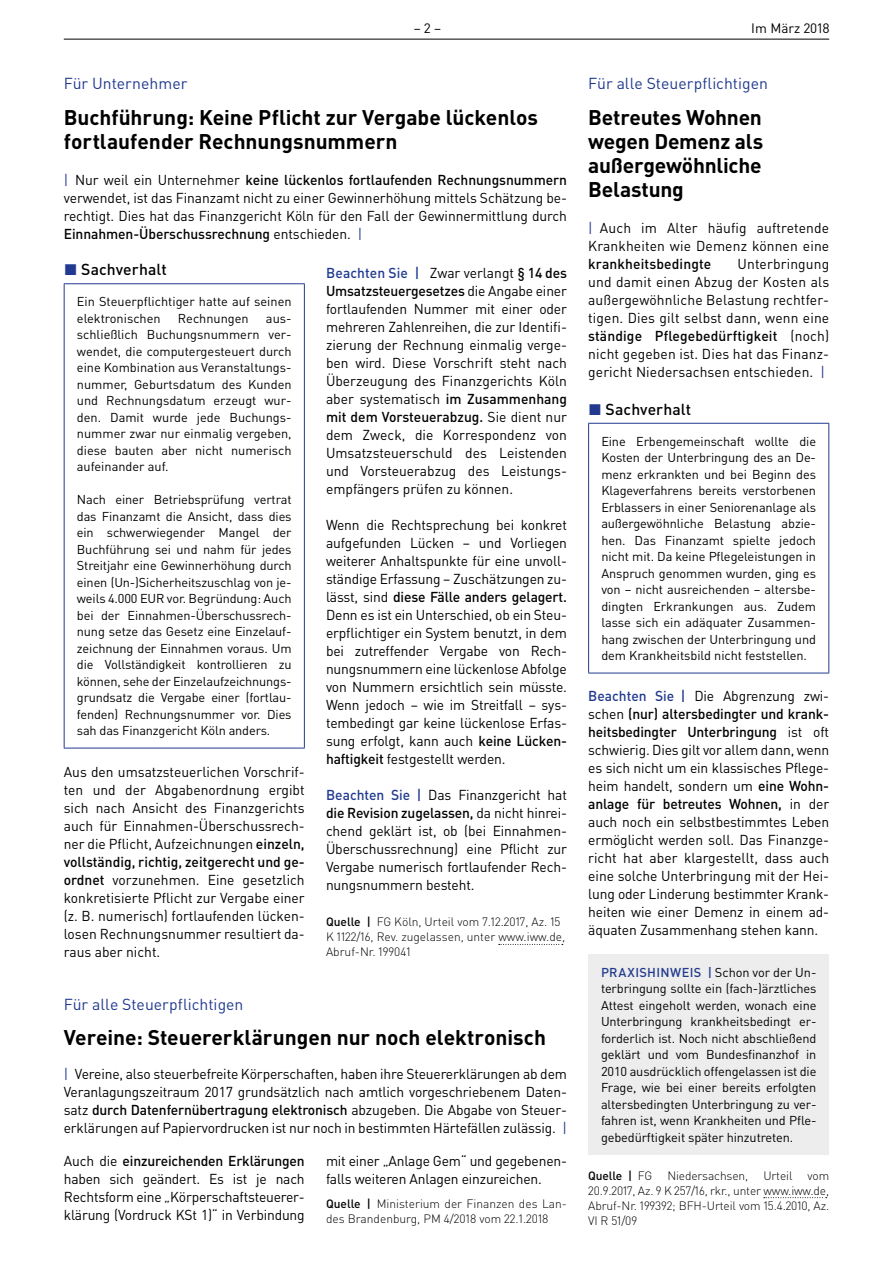
<style>
.page{position:relative;width:893px;height:1263px;background:#fff}
.page>*{position:absolute;margin:0;border:0;box-sizing:border-box;transform-origin:0 0}
.t1{font:700 21px/24px "DIN Pro";letter-spacing:-.005em;color:#000}
.t2{font:15.75px "DIN Pro";color:#213a8f}
.t3{font:500 15.75px "DIN Pro";letter-spacing:.005em;color:#000}
.t4{font:14.25px/18px "DIN Pro";letter-spacing:-.01em;color:#000;text-align:justify}
.t5{font:14.25px/18px "DIN Pro";letter-spacing:.01em;color:#000}
.t6{font:500 14.25px "DIN Pro";letter-spacing:.01em;color:#000}
.t7{font:13.5px "DIN Pro";color:#000}
.t8{font:12.75px/16.5px "DIN Pro";letter-spacing:-.005em;color:#000;text-align:justify}
.t9{font:300 12px/15px "DIN Pro";color:#000}
.t10{font:500 12px "DIN Pro";letter-spacing:-.01em;color:#000}
.s1{color:#213a8f}
.s2{font-weight:500}
.s3{font-weight:500;color:#213a8f}
.s4{font-weight:300}
</style>
<div class="page">
<hr style="left:64px;top:39px;width:765px;height:1px;background:#000">
<hr style="left:64px;top:283px;width:241px;height:1px;background:#213a8f">
<hr style="left:64px;top:284px;width:1px;height:464px;background:#213a8f">
<hr style="left:304px;top:284px;width:1px;height:464px;background:#213a8f">
<hr style="left:64px;top:748px;width:241px;height:1px;background:#213a8f">
<svg style="left:499px;top:944px;width:64px;height:1px"></svg>
<svg style="left:764px;top:1197px;width:63px;height:1px"></svg>
<hr style="left:588px;top:423px;width:241px;height:1px;background:#213a8f">
<hr style="left:588px;top:424px;width:1px;height:249px;background:#213a8f">
<hr style="left:828px;top:424px;width:1px;height:249px;background:#213a8f">
<hr style="left:588px;top:673px;width:241px;height:1px;background:#213a8f">
<div style="left:588px;top:954px;width:241px;height:201px;background:#ededed"></div>
<p class="t7" style="left:414px;top:19px;width:29px">– 2 –</p>
<p class="t7" style="left:751px;top:19px;width:80px">Im März 2018</p>
<p class="t2" style="left:64px;top:73px;width:125px">Für Unternehmer</p>
<h1 class="t1" style="left:64px;top:105px;width:476px">Buchführung: Keine Pflicht zur Vergabe lückenlos fortlaufender Rechnungsnummern</h1>
<p class="t4" style="left:64px;top:171px;width:505px"><span class="s1">|</span> Nur weil ein Unternehmer <span class="s2">keine lückenlos fortlaufenden Rechnungsnummern </span>verwendet, ist das Finanzamt nicht zu einer Gewinnerhöhung mittels Schätzung be&shy;rechtigt. Dies hat das Finanzgericht Köln für den Fall der Gewinnermittlung durch <span class="s2">Einnahmen-Überschussrechnung</span> entschieden. <span class="s1">|</span></p>
<p class="t3" style="left:64px;top:259px;width:104px"><span class="s1">◼</span> Sachverhalt</p>
<p class="t8" style="left:77px;top:293px;width:216px">Ein Steuerpflichtiger hatte auf seinen elektronischen</p>
<p class="t4" style="left:326px;top:263px;width:242px"><span class="s3">Beachten Sie |</span> Zwar verlangt <span class="s2">§ 14 des Umsatzsteuergesetzes</span> die Angabe einer fortlaufenden Nummer mit einer oder mehreren Zahlenreihen, die zur Identifi&shy;zierung der Rechnung einmalig verge&shy;ben wird. Diese Vorschrift steht nach Überzeugung des Finanzgerichts Köln aber systematisch <span class="s2">im Zusammenhang mit dem Vorsteuerabzug.</span> Sie dient nur dem Zweck, die Korrespondenz von Umsatzsteuerschuld des Leistenden und Vorsteuerabzug des Leistungs&shy;empfängers prüfen zu können.</p>
<p class="t4" style="left:326px;top:515px;width:242px">Wenn die Rechtsprechung bei konkret aufgefunden Lücken – und Vorliegen weiterer Anhaltspunkte für eine unvoll&shy;ständige Erfassung – Zuschätzungen zu&shy;lässt, sind <span class="s2">diese Fälle anders gelagert.<br></span>Denn es ist ein Unterschied, ob ein Steu&shy;erpflichtiger ein System benutzt, in dem bei zutreffender Vergabe von Rech&shy;nungsnummern eine lückenlose Abfolge von Nummern ersichtlich sein müsste.<br>Wenn jedoch – wie im Streitfall – sys&shy;tembedingt gar keine lückenlose Erfas&shy;sung erfolgt, kann auch <span class="s2">keine Lücken&shy;haftigkeit</span> festgestellt werden.</p>
<p class="t4" style="left:326px;top:786px;width:242px"><span class="s3">Beachten Sie |</span> Das Finanzgericht hat <span class="s2">die Revision zugelassen,</span> da nicht hinrei&shy;chend geklärt ist, ob (bei Einnahmen-Überschussrechnung) eine Pflicht zur Vergabe numerisch fortlaufender Rech&shy;nungsnummern besteht.</p>
<p class="t9" style="left:326px;top:914px;width:241px"><span class="s2">Quelle |</span> FG Köln, Urteil vom 7.12.2017, Az. 15<br>K 1122/16, Rev. zugelassen, unter www.iww.de,<br>Abruf-Nr. 199041</p>
<p class="t8" style="left:178px;top:309px;width:72px">Rechnungen</p>
<p class="t8" style="left:77px;top:309px;width:216px;text-indent:189px">aus&shy;schließlich Buchungsnummern ver&shy;wendet, die computergesteuert durch eine Kombination aus Veranstaltungs&shy;nummer, Geburtsdatum des Kunden und Rechnungsdatum erzeugt wur&shy;den. Damit wurde jede Buchungs&shy;nummer zwar nur einmalig vergeben, diese bauten aber nicht numerisch aufeinander auf.</p>
<p class="t8" style="left:77px;top:491px;width:216px">Nach einer Betriebsprüfung vertrat das Finanzamt die Ansicht, dass dies ein schwerwiegender Mangel der Buchführung sei und nahm für jedes Streitjahr eine Gewinnerhöhung durch einen (Un-)Sicherheitszuschlag von je&shy;weils 4.000 EUR vor. Begründung: Auch bei der Einnahmen-Überschussrech&shy;nung setze das Gesetz eine Einzelauf&shy;zeichnung der Einnahmen voraus. Um die Vollständigkeit kontrollieren zu können, sehe der Einzelaufzeichnungs&shy;grundsatz die Vergabe einer (fortlau&shy;fenden) Rechnungsnummer vor. Dies sah das Finanzgericht Köln anders.</p>
<p class="t4" style="left:64px;top:762px;width:242px">Aus den umsatzsteuerlichen Vorschrif&shy;ten und der Abgabenordnung ergibt sich nach Ansicht des Finanzgerichts auch für Einnahmen-Überschussrech&shy;ner die Pflicht, Aufzeichnungen <span class="s2">einzeln, vollständig, richtig, zeitgerecht und ge&shy;ordnet</span> vorzunehmen. Eine gesetzlich konkretisierte Pflicht zur Vergabe einer (z. B. numerisch) fortlaufenden lücken&shy;losen Rechnungsnummer resultiert da&shy;raus aber nicht.</p>
<p class="t2" style="left:64px;top:994px;width:181px">Für alle Steuerpflichtigen</p>
<h1 class="t1" style="left:64px;top:1024px;width:484px">Vereine: Steuererklärungen nur noch elektronisch</h1>
<p class="t4" style="left:64px;top:1065px;width:505px"><span class="s1">|</span> Vereine, also steuerbefreite Körperschaften, haben ihre Steuererklärungen ab dem Veranlagungszeitraum 2017 grundsätzlich nach amtlich vorgeschriebenem Daten&shy;satz <span class="s2">durch Datenfernübertragung elektronisch</span> abzugeben. Die Abgabe von Steuer&shy;erklärungen auf Papiervordrucken ist nur noch in bestimmten Härtefällen zulässig. <span class="s1">|</span></p>
<p class="t4" style="left:64px;top:1151px;width:242px">Auch die <span class="s2">einzureichenden Erklärungen </span>haben sich geändert. Es ist je nach Rechtsform eine „Körperschaftsteuerer&shy;klärung (Vordruck KSt 1)“ in Verbindung</p>
<p class="t4" style="left:326px;top:1151px;width:242px">mit einer „Anlage Gem“ und gegebenen&shy;falls weiteren Anlagen einzureichen.</p>
<p class="t9" style="left:326px;top:1196px;width:242px"><span class="s2">Quelle |</span> Ministerium der Finanzen des Lan&shy;des Brandenburg, PM 4/2018 vom 22.1.2018</p>
<p class="t2" style="left:588px;top:73px;width:181px">Für alle Steuerpflichtigen</p>
<h1 class="t1" style="left:588px;top:105px;width:177px;text-align:justify">Betreutes Wohnen wegen Demenz als außergewöhnliche Belastung</h1>
<p class="t5" style="left:588px;top:219px;width:242px"><span class="s1">|</span> Auch im Alter häufig auftretende<br>Krankheiten wie Demenz können eine</p>
<p class="t6" style="left:588px;top:254px;width:125px">krankheitsbedingte</p>
<p class="t4" style="left:588px;top:255px;width:242px;text-indent:149px">Unterbringung und damit einen Abzug der Kosten als außergewöhnliche Belastung rechtfer&shy;tigen. Dies gilt selbst dann, wenn eine <span class="s2">ständige Pflegebedürftigkeit</span> (noch) nicht gegeben ist. Dies hat das Finanz&shy;gericht Niedersachsen entschieden. <span class="s1">|</span></p>
<p class="t3" style="left:589px;top:398px;width:104px"><span class="s1">◼</span> Sachverhalt</p>
<p class="t8" style="left:601px;top:432px;width:216px">Eine Erbengemeinschaft wollte die Kosten der Unterbringung des an De&shy;menz erkrankten und bei Beginn des Klageverfahrens bereits verstorbenen Erblassers in einer Seniorenanlage als außergewöhnliche Belastung abzie&shy;hen. Das Finanzamt spielte jedoch nicht mit. Da keine Pflegeleistungen in Anspruch genommen wurden, ging es von – nicht ausreichenden – altersbe&shy;dingten Erkrankungen aus. Zudem lasse sich ein adäquater Zusammen&shy;hang zwischen der Unterbringung und dem Krankheitsbild nicht feststellen.</p>
<p class="t4" style="left:588px;top:687px;width:242px"><span class="s3">Beachten Sie |</span> Die Abgrenzung zwi&shy;schen <span class="s2">(nur) altersbedingter und krank&shy;heitsbedingter Unterbringung</span> ist oft schwierig. Dies gilt vor allem dann, wenn es sich nicht um ein klassisches Pflege&shy;heim handelt, sondern um <span class="s2">eine Wohn&shy;anlage für betreutes Wohnen,</span> in der auch noch ein selbstbestimmtes Leben ermöglicht werden soll. Das Finanzge&shy;richt hat aber klargestellt, dass auch eine solche Unterbringung mit der Hei&shy;lung oder Linderung bestimmter Krank&shy;heiten wie einer Demenz in einem ad&shy;äquaten Zusammenhang stehen kann.</p>
<p class="t8" style="left:601px;top:963px;width:217px"><span class="s3">PRAXISHINWEIS |</span> Schon vor der Un&shy;terbringung sollte ein (fach-)ärztliches Attest eingeholt werden, wonach eine Unterbringung krankheitsbedingt er&shy;forderlich ist. Noch nicht abschließend geklärt und vom Bundesfinanzhof in 2010 ausdrücklich offengelassen ist die Frage, wie bei einer bereits erfolgten altersbedingten Unterbringung zu ver&shy;fahren ist, wenn Krankheiten und Pfle&shy;gebedürftigkeit später hinzutreten.</p>
<p class="t10" style="left:588px;top:1167px;width:66px">Quelle | <span class="s4">FG</span></p>
<p class="t9" style="left:667px;top:1167px;width:82px">Niedersachsen,</p>
<p class="t9" style="left:763px;top:1167px;width:31px">Urteil</p>
<p class="t9" style="left:588px;top:1167px;width:242px;text-align:justify;text-indent:219px">vom 20.9.2017, Az. 9 K 257/16, rkr., unter www.iww.de, Abruf-Nr. 199392; BFH-Urteil vom 15.4.2010, Az.<br>VI R 51/09</p>
</div>
